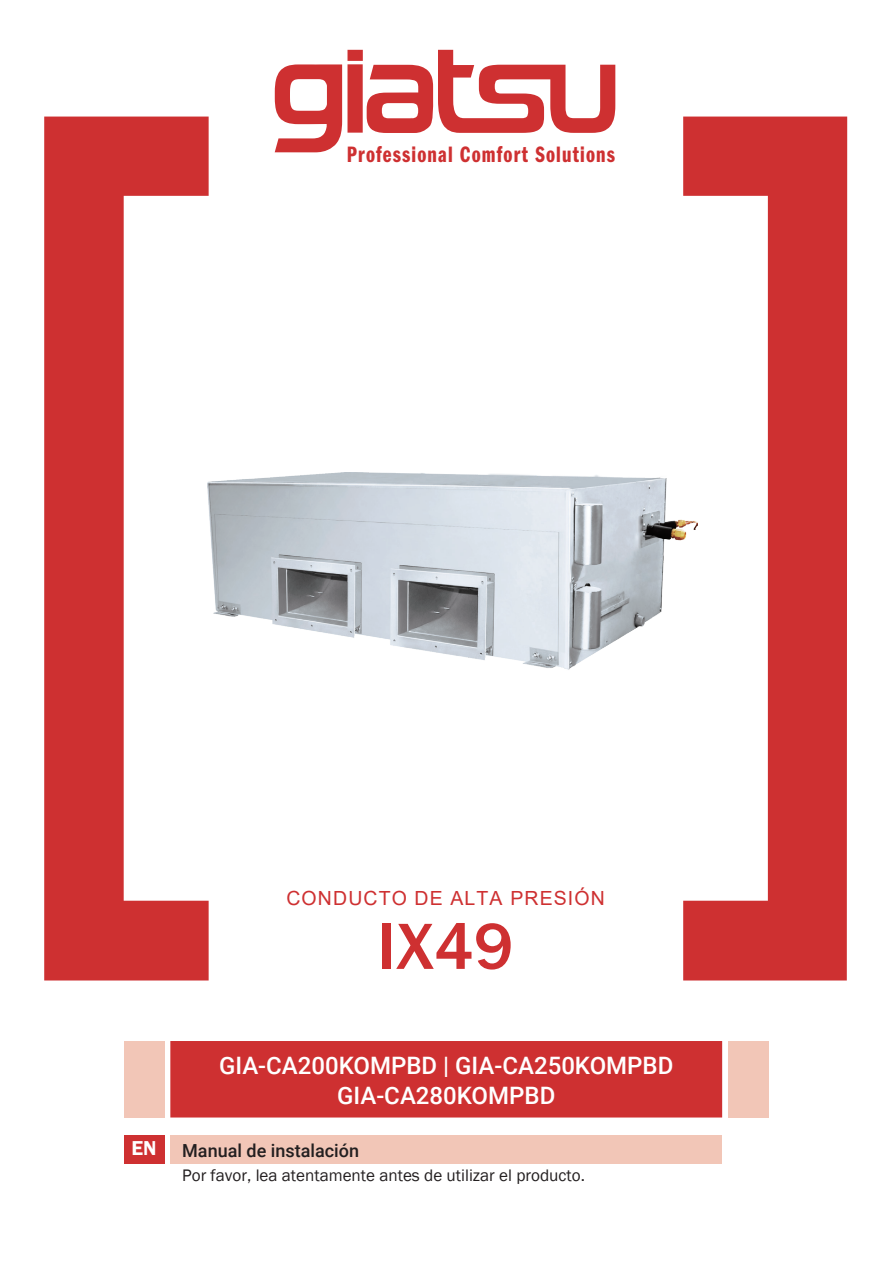
<style>
.page{position:relative;width:893px;height:1263px;background:#fff}
.page>*{position:absolute;margin:0;border:0;box-sizing:border-box;transform-origin:0 0}
.Estilo_de_párrafo_1{font:500 67.5px "Franklin Gothic LT";color:#ce3031}
.Estilo_de_párrafo_1-2{font:500 24px/30px "Roboto";color:#fff;text-align:center}
.t1{font:23.1px "Franklin Gothic Demi Cmpr";letter-spacing:.05em;color:#ce3031}
.t2{font:600 20.7px "Franklin Gothic";color:#fff}
.Estilo_de_párrafo_1-3{font:19.5px "Arial";letter-spacing:.06em;color:#ce3031}
.Estilo_de_párrafo_1-4{font:500 18px "Roboto";color:#231f20}
.Estilo_de_párrafo_1-5{font:17.1px "Franklin Gothic";color:#231f20}
</style>
<div class="page">
<svg style="left:683px;top:117px;width:164px;height:863px;fill:#ce3031"></svg>
<svg style="left:44px;top:117px;width:165px;height:863px;fill:#ce3031"></svg>
<div style="left:124px;top:1135px;width:40px;height:29px;background:#ce3031"></div>
<div style="left:170px;top:1041px;width:552px;height:76px;background:#ce3031"></div>
<div style="left:124px;top:1041px;width:40px;height:76px;background:#f2c6b7"></div>
<div style="left:170px;top:1135px;width:552px;height:29px;background:#f2c6b7"></div>
<div style="left:728px;top:1041px;width:40px;height:76px;background:#f2c6b7"></div>
<svg style="left:275px;top:50px;width:340px;height:102px"></svg>
<img style="left:207px;top:472px;width:491px;height:199px">
<p class="t1" style="left:347px;top:142px;width:270px">Professional Comfort Solutions</p>
<p class="Estilo_de_párrafo_1-3" style="left:286px;top:884px;width:320px">CONDUCTO DE ALTA PRESIÓN</p>
<p class="Estilo_de_párrafo_1" style="left:378px;top:909px;width:137px">IX49</p>
<p class="t2" style="left:131px;top:1136px;width:27px">EN</p>
<p class="Estilo_de_párrafo_1-2" style="left:219px;top:1050px;width:456px">GIA-CA200KOMPBD | GIA-CA250KOMPBD<br>GIA-CA280KOMPBD</p>
<p class="Estilo_de_párrafo_1-4" style="left:182px;top:1138px;width:178px">Manual de instalación</p>
<p class="Estilo_de_párrafo_1-5" style="left:182px;top:1164px;width:404px">Por favor, lea atentamente antes de utilizar el producto.</p>
</div>
